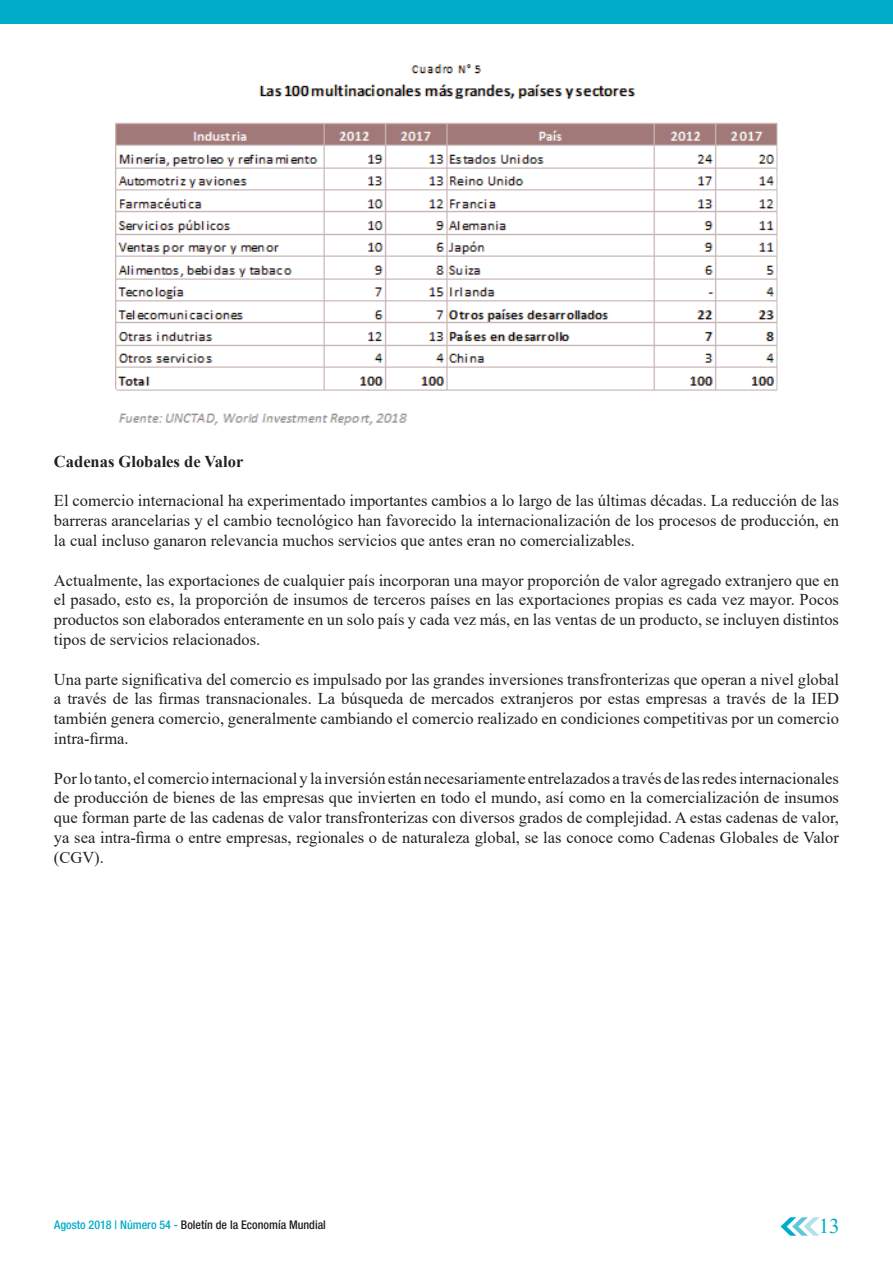
<style>
.page{position:relative;width:893px;height:1263px;background:#fff}
.page>*{position:absolute;margin:0;border:0;box-sizing:border-box;transform-origin:0 0}
.t1{font:21px "Times New Roman";color:#00acc8}
.t2{font:16.5px/19.8px "Times New Roman";color:#231f20;text-align:justify}
.t3{font:700 16.5px "Times New Roman";color:#231f20}
.t4{font:500 condensed 12px "Helvetica Neue LT Pro";color:#231f20}
.s1{color:#00acc8}
</style>
<div class="page">
<svg style="left:780px;top:1217px;width:39px;height:19px"></svg>
<div style="left:0;top:0;width:893px;height:23px;background:#00acc8"></div>
<img style="left:116px;top:64px;width:662px;height:362px">
<p class="t3" style="left:54px;top:449px;width:191px">Cadenas Globales de Valor</p>
<p class="t2" style="left:54px;top:490px;width:786px">El comercio internacional ha experimentado importantes cambios a lo largo de las últimas décadas. La reducción de las barreras arancelarias y el cambio tecnológico han favorecido la internacionalización de los procesos de producción, en la cual incluso ganaron relevancia muchos servicios que antes eran no comercializables.</p>
<p class="t2" style="left:54px;top:570px;width:786px">Actualmente, las exportaciones de cualquier país incorporan una mayor proporción de valor agregado extranjero que en el pasado, esto es, la proporción de insumos de terceros países en las exportaciones propias es cada vez mayor. Pocos productos son elaborados enteramente en un solo país y cada vez más, en las ventas de un producto, se incluyen distintos tipos de servicios relacionados.</p>
<p class="t2" style="left:54px;top:669px;width:786px">Una parte significativa del comercio es impulsado por las grandes inversiones transfronterizas que operan a nivel global a través de las firmas transnacionales. La búsqueda de mercados extranjeros por estas empresas a través de la IED también genera comercio, generalmente cambiando el comercio realizado en condiciones competitivas por un comercio intra‐firma.</p>
<p class="t2" style="left:54px;top:768px;width:786px">Por lo tanto, el comercio internacional y la inversión están necesariamente entrelazados a través de las redes internacionales de producción de bienes de las empresas que invierten en todo el mundo, así como en la comercialización de insumos que forman parte de las cadenas de valor transfronterizas con diversos grados de complejidad. A estas cadenas de valor, ya sea intra‐firma o entre empresas, regionales o de naturaleza global, se las conoce como Cadenas Globales de Valor (CGV).</p>
<p class="t4" style="left:54px;top:1217px;width:273px"><span class="s1">Agosto 2018 | Número 54 -</span> Boletín de la Economía Mundial</p>
<p class="t1" style="left:819px;top:1211px;width:22px">13</p>
</div>
